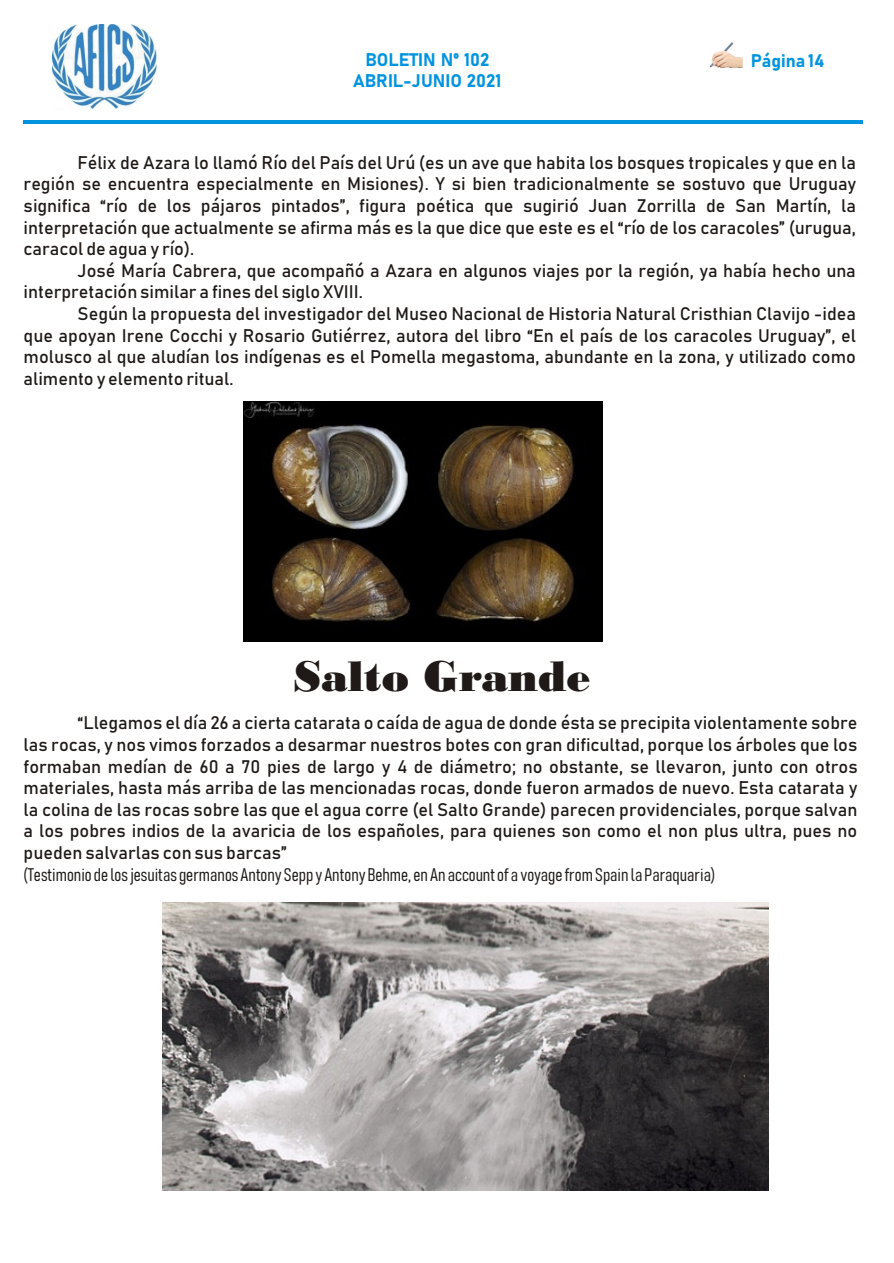
<style>
.page{position:relative;width:894px;height:1263px;background:#fff}
.page>*{position:absolute;margin:0;border:0;box-sizing:border-box;transform-origin:0 0}
.t1{font:700 45px "Bodoni MT Black";color:#1f1a17}
.t2{font:18px/21.6px "Bahnschrift";color:#1f1a17;text-align:justify}
.t3{font:300 condensed 18px "Bahnschrift";color:#1f1a17}
.t4{font:700 18px "Bahnschrift";color:#0094de}
</style>
<div class="page">
<hr style="left:23px;top:120px;width:840px;height:4px;background:#0094de">
<img style="left:709px;top:42px;width:33px;height:25px">
<img style="left:53px;top:24px;width:103px;height:85px">
<img style="left:243px;top:402px;width:359px;height:239px">
<img style="left:163px;top:903px;width:606px;height:288px">
<p class="t4" style="left:365px;top:51px;width:126px">BOLETIN Nº 102</p>
<p class="t4" style="left:751px;top:52px;width:75px">Página 14</p>
<p class="t4" style="left:353px;top:73px;width:150px">ABRIL-JUNIO 02 21</p>
<p class="t2" style="left:24px;top:153px;width:834px;text-indent:54px">Félix de Azara lo llamó Río del País del Urú (es un ave que habita los bosques tropicales y que en la región se encuentra especialmente en Misiones). Y si bien tradicionalmente se sostuvo que Uruguay significa “río de los pájaros pintados”, figura poética que sugirió Juan Zorrilla de San Martín, la interpretación que actualmente se afirma más es la que dice que este es el “río de los caracoles” (urugua, caracol de agua y río).</p>
<p class="t2" style="left:24px;top:261px;width:834px;text-indent:54px">José María Cabrera, que acompañó a Azara en algunos viajes por la región, ya había hecho una interpretación similar a fines del siglo XVIII.</p>
<p class="t2" style="left:24px;top:304px;width:834px;text-indent:54px">Según la propuesta del investigador del Museo Nacional de Historia Natural Cristhian Clavijo -idea que apoyan Irene Cocchi y Rosario Gutiérrez, autora del libro “En el país de los caracoles Uruguay”, el molusco al que aludían los indígenas es el Pomella megastoma, abundante en la zona, y utilizado como alimento y elemento ritual.</p>
<h1 class="t1" style="left:293px;top:661px;width:299px">Salto Grande</h1>
<p class="t2" style="left:24px;top:713px;width:836px;text-indent:54px">“Llegamos el día 26 a cierta catarata o caída de agua de donde ésta se precipita violentamente sobre las rocas, y nos vimos forzados a desarmar nuestros botes con gran dificultad, porque los árboles que los formaban medían de 60 a 70 pies de largo y 4 de diámetro; no obstante, se llevaron, junto con otros materiales, hasta más arriba de las mencionadas rocas, donde fueron armados de nuevo. Esta catarata y la colina de las rocas sobre las que el agua corre (el Salto Grande) parecen providenciales, porque salvan a los pobres indios de la avaricia de los españoles, para quienes son como el non plus ultra, pues no pueden salvarlas con sus barcas”</p>
<p class="t3" style="left:24px;top:866px;width:693px">(Testimonio de los jesuitas germanos Antony Sepp y Antony Behme, en An account of a voyage from Spain la Paraquaria)</p>
</div>
